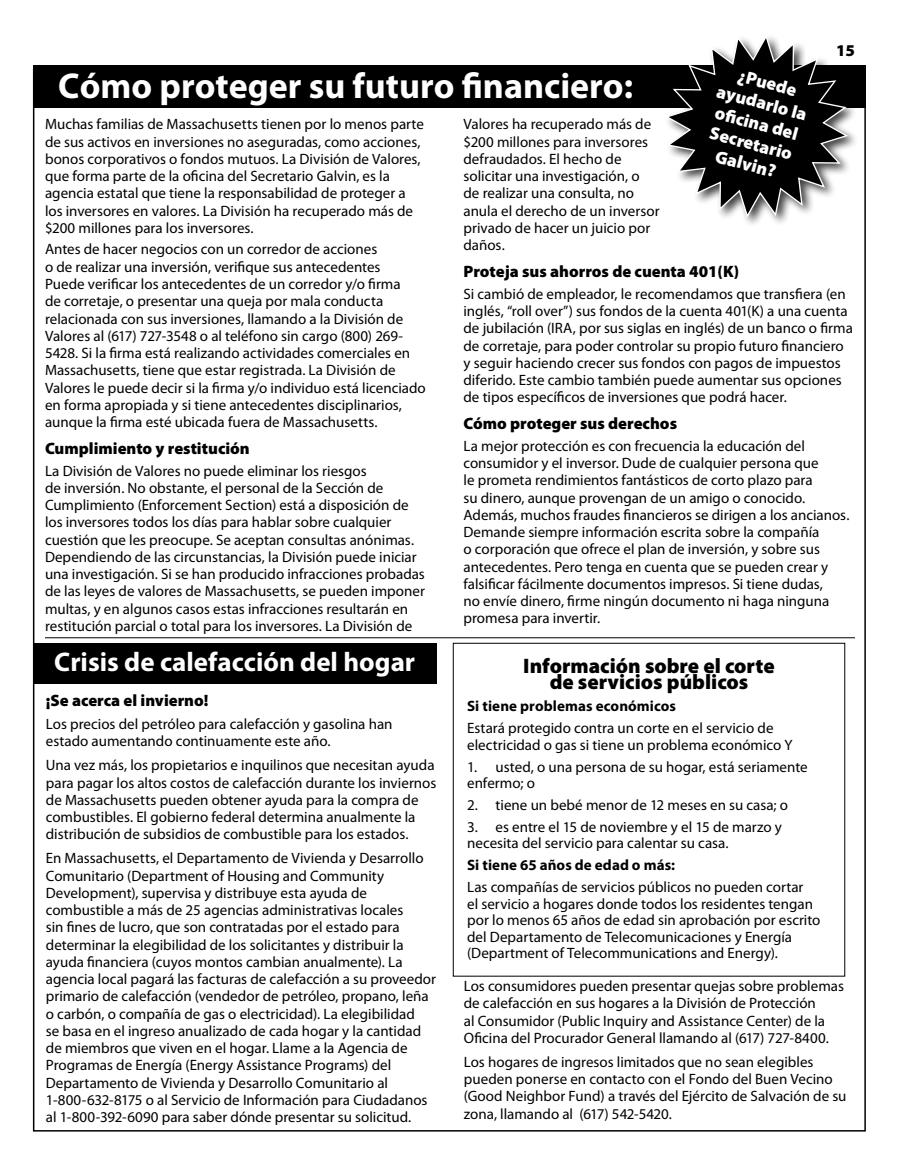
<style>
.page{position:relative;width:900px;height:1157px;background:#fff}
.page>*{position:absolute;margin:0;border:0;box-sizing:border-box;transform-origin:0 0}
.t1{font:700 36px "Myriad Pro";color:#fff}
.t2{font:700 27px "Myriad Pro";color:#fff}
.t3{font:900 21px/16.5px "Myriad Pro";color:#000;text-align:center}
.t4{font:900 18px/21px "Myriad Pro";color:#fff;text-align:center}
.t5{font:900 16.5px "Myriad Pro";color:#000}
.t6{font:15px/17.2px "Myriad Pro";color:#000}
.s1{font-weight:700}
</style>
<div class="page">
<div style="left:33px;top:643px;width:403px;height:40px;background:#000"></div>
<div style="left:34px;top:65px;width:832px;height:43px;background:#000"></div>
<hr style="left:45px;top:637px;width:810px;height:1px;background:#000">
<div style="left:453px;top:643px;width:392px;height:333px;border:1px solid #000"></div>
<div style="left:662px;top:31px;width:238px;height:245px;background:#000;opacity:.75"></div>
<svg style="left:664px;top:37px;width:186px;height:182px"></svg>
<p class="t5" style="left:836px;top:40px;width:20px">15</p>
<p class="t4" style="left:725px;top:60px;width:94px;rotate:15deg">¿Puede ayudarlo la ofi cina del<br>Secretario<br>Galvin?</p>
<p class="t1" style="left:58px;top:62px;width:576px">Cómo proteger su futuro financiero:</p>
<p class="t6" style="left:45px;top:116px;width:380px">Muchas familias de Massachusetts tienen por lo menos parte de sus activos en inversiones no aseguradas, como acciones, bonos corporativos o fondos mutuos. La División de Valores, que forma parte de la oficina del Secretario Galvin, es la agencia estatal que tiene la responsabilidad de proteger a los inversores en valores. La División ha recuperado más de $200 millones para los inversores.</p>
<p class="t6" style="left:45px;top:241px;width:382px">Antes de hacer negocios con un corredor de acciones<br>o de realizar una inversión, verifique sus antecedentes<br>Puede verificar los antecedentes de un corredor y/o firma<br>de corretaje, o presentar una queja por mala conducta relacionada con sus inversiones, llamando a la División de Valores al (617) 727-3548 o al teléfono sin cargo (800) 269- 5428. Si la firma está realizando actividades comerciales en Massachusetts, tiene que estar registrada. La División de Valores le puede decir si la firma y/o individuo está licenciado en forma apropiada y si tiene antecedentes disciplinarios, aunque la firma esté ubicada fuera de Massachusetts.</p>
<p class="t5" style="left:45px;top:437px;width:206px">Cumplimiento y restitución</p>
<p class="t6" style="left:45px;top:462px;width:381px">La División de Valores no puede eliminar los riesgos<br>de inversión. No obstante, el personal de la Sección de Cumplimiento (Enforcement Section) está a disposición de los inversores todos los días para hablar sobre cualquier cuestión que les preocupe. Se aceptan consultas anónimas.<br>Dependiendo de las circunstancias, la División puede iniciar una investigación. Si se han producido infracciones probadas de las leyes de valores de Massachusetts, se pueden imponer multas, y en algunos casos estas infracciones resultarán en restitución parcial o total para los inversores. La División de</p>
<p class="t6" style="left:464px;top:116px;width:198px">Valores ha recuperado más de $200 millones para inversores defraudados. El hecho de solicitar una investigación, o<br>de realizar una consulta, no anula el derecho de un inversor privado de hacer un juicio por daños.</p>
<p class="t5" style="left:464px;top:260px;width:277px">Proteja sus ahorros de cuenta 401(K)</p>
<p class="t6" style="left:464px;top:285px;width:391px">Si cambió de empleador, le recomendamos que transfiera (en inglés, “roll over”) sus fondos de la cuenta 401(K) a una cuenta de jubilación (IRA, por sus siglas en inglés) de un banco o firma de corretaje, para poder controlar su propio futuro financiero y seguir haciendo crecer sus fondos con pagos de impuestos diferido. Este cambio también puede aumentar sus opciones de tipos específicos de inversiones que podrá hacer.</p>
<p class="t5" style="left:464px;top:412px;width:215px">Cómo proteger sus derechos</p>
<p class="t6" style="left:464px;top:437px;width:387px">La mejor protección es con frecuencia la educación del consumidor y el inversor. Dude de cualquier persona que<br>le prometa rendimientos fantásticos de corto plazo para<br>su dinero, aunque provengan de un amigo o conocido.<br>Además, muchos fraudes financieros se dirigen a los ancianos.<br>Demande siempre información escrita sobre la compañía<br>o corporación que ofrece el plan de inversión, y sobre sus antecedentes. Pero tenga en cuenta que se pueden crear y falsificar fácilmente documentos impresos. Si tiene dudas,<br>no envíe dinero, firme ningún documento ni haga ninguna promesa para invertir.</p>
<p class="t2" style="left:54px;top:644px;width:362px">Crisis de calefacción del hogar</p>
<p class="t5" style="left:46px;top:690px;width:164px">¡Se acerca el invierno!</p>
<p class="t6" style="left:46px;top:715px;width:348px">Los precios del petróleo para calefacción y gasolina han estado aumentando continuamente este año.</p>
<p class="t6" style="left:46px;top:757px;width:392px">Una vez más, los propietarios e inquilinos que necesitan ayuda para pagar los altos costos de calefacción durante los inviernos de Massachusetts pueden obtener ayuda para la compra de combustibles. El gobierno federal determina anualmente la distribución de subsidios de combustible para los estados.</p>
<p class="t6" style="left:46px;top:850px;width:392px">En Massachusetts, el Departamento de Vivienda y Desarrollo Comunitario (Department of Housing and Community Development), supervisa y distribuye esta ayuda de combustible a más de 25 agencias administrativas locales<br>sin fines de lucro, que son contratadas por el estado para determinar la elegibilidad de los solicitantes y distribuir la ayuda financiera (cuyos montos cambian anualmente). La agencia local pagará las facturas de calefacción a su proveedor primario de calefacción (vendedor de petróleo, propano, leña o carbón, o compañía de gas o electricidad). La elegibilidad<br>se basa en el ingreso anualizado de cada hogar y la cantidad de miembros que viven en el hogar. Llame a la Agencia de Programas de Energía (Energy Assistance Programs) del Departamento de Vivienda y Desarrollo Comunitario al 1-800-632-8175 o al Servicio de Información para Ciudadanos al 1-800-392-6090 para saber dónde presentar su solicitud.</p>
<p class="t3" style="left:523px;top:656px;width:253px">Información sobre el corte de servicios públicos</p>
<p class="t6" style="left:467px;top:695px;width:308px;line-height:21.9px"><span class="s1">Si tiene problemas económicos<br></span>Estará protegido contra un corte en el servicio de</p>
<p class="t6" style="left:467px;top:736px;width:327px">electricidad o gas si tiene un problema económico Y</p>
<p class="t6" style="left:467px;top:758px;width:342px;line-height:16.5px">1. usted, o una persona de su hogar, está seriamente enfermo; o</p>
<p class="t6" style="left:467px;top:796px;width:322px">2. tiene un bebé menor de 12 meses en su casa; o</p>
<p class="t6" style="left:467px;top:819px;width:316px;line-height:16.5px">3. es entre el 15 de noviembre y el 15 de marzo y necesita del servicio para calentar su casa.</p>
<p class="t6" style="left:467px;top:854px;width:338px;line-height:21.9px"><span class="s1">Si tiene 65 años de edad o más:<br></span>Las compañías de servicios públicos no pueden cortar</p>
<p class="t6" style="left:467px;top:895px;width:355px;line-height:16.5px">el servicio a hogares donde todos los residentes tengan por lo menos 65 años de edad sin aprobación por escrito del Departamento de Telecomunicaciones y Energía (Department of Telecommunications and Energy).</p>
<p class="t6" style="left:464px;top:977px;width:382px">Los consumidores pueden presentar quejas sobre problemas de calefacción en sus hogares a la División de Protección<br>al Consumidor (Public Inquiry and Assistance Center) de la Oficina del Procurador General llamando al (617) 727-8400.</p>
<p class="t6" style="left:464px;top:1053px;width:384px">Los hogares de ingresos limitados que no sean elegibles pueden ponerse en contacto con el Fondo del Buen Vecino (Good Neighbor Fund) a través del Ejército de Salvación de su zona, llamando al (617) 542-5420.</p>
</div>
